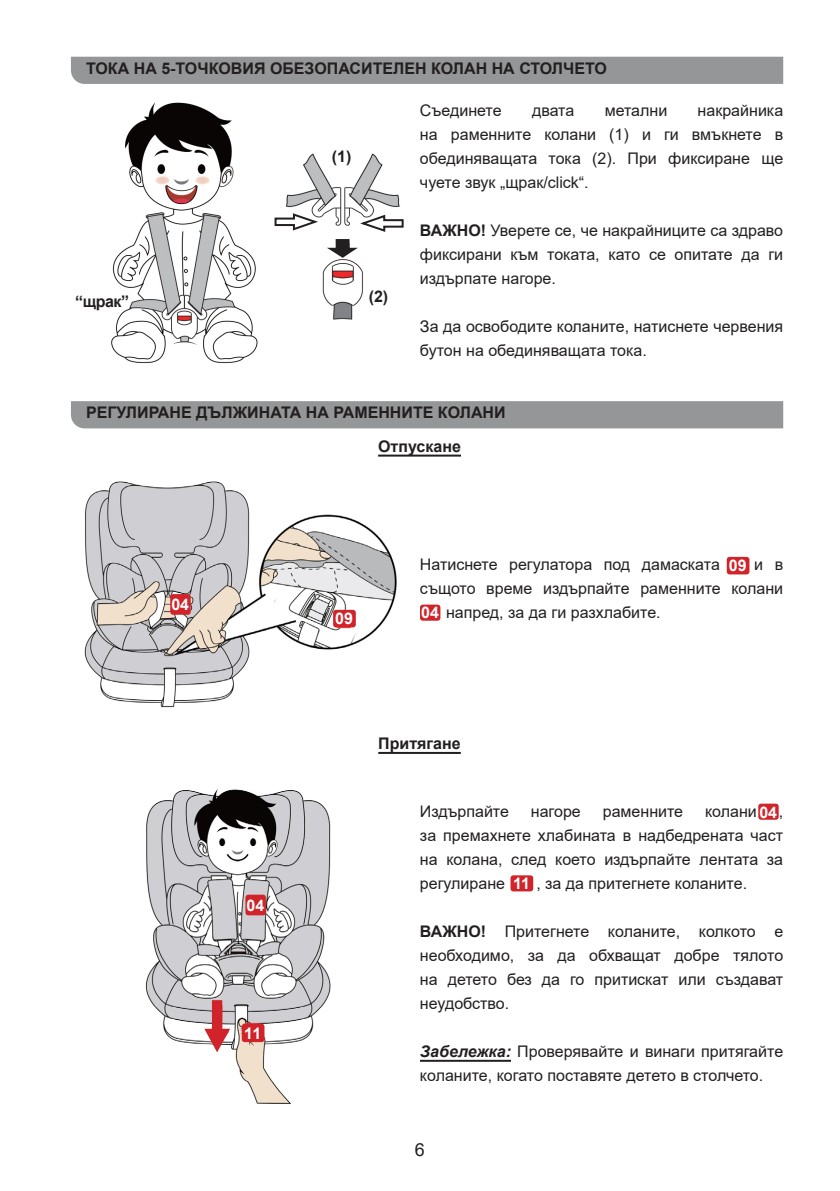
<style>
.page{position:relative;width:840px;height:1191px;background:#fff}
.page>*{position:absolute;margin:0;border:0;box-sizing:border-box;transform-origin:0 0}
.t1{font:18px "Arial";color:#231f20}
.t2{font:16px/24px "Arial";color:#231f20;text-align:justify}
.t3{font:700 16px "Arial";color:#231f20}
.t4{font:700 16px "Arial";color:#fff}
.s1{font-weight:700}
.s2{font-weight:700;color:#fff}
.s3{font-weight:700;font-style:italic}
</style>
<div class="page">
<div style="left:71px;top:57px;width:711px;height:27px;background:#949697"></div>
<div style="left:71px;top:401px;width:711px;height:27px;background:#949697"></div>
<img style="left:111px;top:102px;width:289px;height:262px">
<img style="left:84px;top:481px;width:313px;height:227px">
<img style="left:145px;top:789px;width:186px;height:315px">
<svg style="left:204px;top:1000px;width:26px;height:52px"></svg>
<svg style="left:273px;top:212px;width:48px;height:20px"></svg>
<svg style="left:357px;top:213px;width:47px;height:20px"></svg>
<svg style="left:327px;top:239px;width:31px;height:19px"></svg>
<hr style="left:420px;top:1059px;width:90px;height:2px;background:#231f20">
<hr style="left:378px;top:454px;width:82px;height:2px;background:#231f20">
<hr style="left:378px;top:752px;width:82px;height:2px;background:#231f20">
<div style="left:420px;top:604px;width:20px;height:16px;background:#d1232a;border-radius:3px"></div>
<div style="left:757px;top:803px;width:21px;height:16px;background:#d1232a;border-radius:3px"></div>
<div style="left:245px;top:894px;width:21px;height:21px;background:#d1232a;border-radius:3px"></div>
<div style="left:170px;top:594px;width:20px;height:21px;background:#d1232a;border-radius:3px"></div>
<div style="left:726px;top:557px;width:23px;height:17px;background:#d1232a;border-radius:3px"></div>
<div style="left:333px;top:610px;width:22px;height:17px;background:#d1232a;border-radius:3px"></div>
<div style="left:510px;top:875px;width:23px;height:16px;background:#d1232a;border-radius:3px"></div>
<div style="left:242px;top:1023px;width:22px;height:19px;background:#d1232a;border-radius:3px"></div>
<p class="t3" style="left:86px;top:57px;width:522px">ТОКА НА 5-ТОЧКОВИЯ ОБЕЗОПАСИТЕЛЕН КОЛАН НА СТОЛЧЕТО</p>
<p class="t3" style="left:75px;top:290px;width:55px">“щрак”</p>
<p class="t3" style="left:332px;top:146px;width:21px">(1)</p>
<p class="t3" style="left:368px;top:285px;width:21px">(2)</p>
<p class="t2" style="left:420px;top:99px;width:83px">Съединете</p>
<p class="t2" style="left:531px;top:99px;width:44px">двата</p>
<p class="t2" style="left:604px;top:99px;width:64px">метални</p>
<p class="t2" style="left:420px;top:99px;width:364px;text-indent:277px">накрайника на раменните колани (1) и ги вмъкнете в обединяващата тока (2). При фиксиране ще чуете звук „щрак/click“.</p>
<p class="t2" style="left:420px;top:219px;width:364px"><span class="s1">ВАЖНО!</span> Уверете се, че накрайниците са здраво фиксирани към токата, като се опитате да ги издърпате нагоре.</p>
<p class="t2" style="left:420px;top:315px;width:364px">За да освободите коланите, натиснете червения бутон на обединяващата тока.</p>
<p class="t3" style="left:86px;top:401px;width:421px">РЕГУЛИРАНЕ ДЪЛЖИНАТА НА РАМЕННИТЕ КОЛАНИ</p>
<p class="t4" style="left:171px;top:593px;width:19px">04</p>
<p class="t4" style="left:246px;top:894px;width:19px">04</p>
<p class="t4" style="left:244px;top:1021px;width:18px">11</p>
<p class="t3" style="left:378px;top:435px;width:84px">Отпускане</p>
<p class="t4" style="left:335px;top:607px;width:19px">09</p>
<p class="t2" style="left:420px;top:552px;width:301px">Натиснете регулатора под дамаската</p>
<p class="t4" style="left:728px;top:554px;width:19px">09</p>
<p class="t2" style="left:420px;top:552px;width:364px;text-indent:334px">и в същото време издърпайте раменните колани <span class="s2">04</span> напред, за да ги разхлабите.</p>
<p class="t3" style="left:378px;top:732px;width:84px">Притягане</p>
<p class="t2" style="left:420px;top:799px;width:90px">Издърпайте</p>
<p class="t2" style="left:530px;top:799px;width:51px">нагоре</p>
<p class="t2" style="left:602px;top:799px;width:82px">раменните</p>
<p class="t2" style="left:420px;top:799px;width:364px;text-indent:285px">колани <span class="s2">04</span>, за премахнете хлабината в надбедрената част на колана, след което издърпайте лентата за регулиране</p>
<p class="t2" style="left:512px;top:871px;width:235px"><span class="s2">11</span> , за да притегнете коланите.</p>
<p class="t2" style="left:420px;top:919px;width:364px"><span class="s1">ВАЖНО!</span> Притегнете коланите, колкото е необходимо, за да обхващат добре тялото на детето без да го притискат или създават неудобство.</p>
<p class="t2" style="left:420px;top:1039px;width:364px"><span class="s3">Забележка:</span> Проверявайте и винаги притягайте коланите, когато поставяте детето в столчето.</p>
<p class="t1" style="left:415px;top:1137px;width:12px">6</p>
</div>
